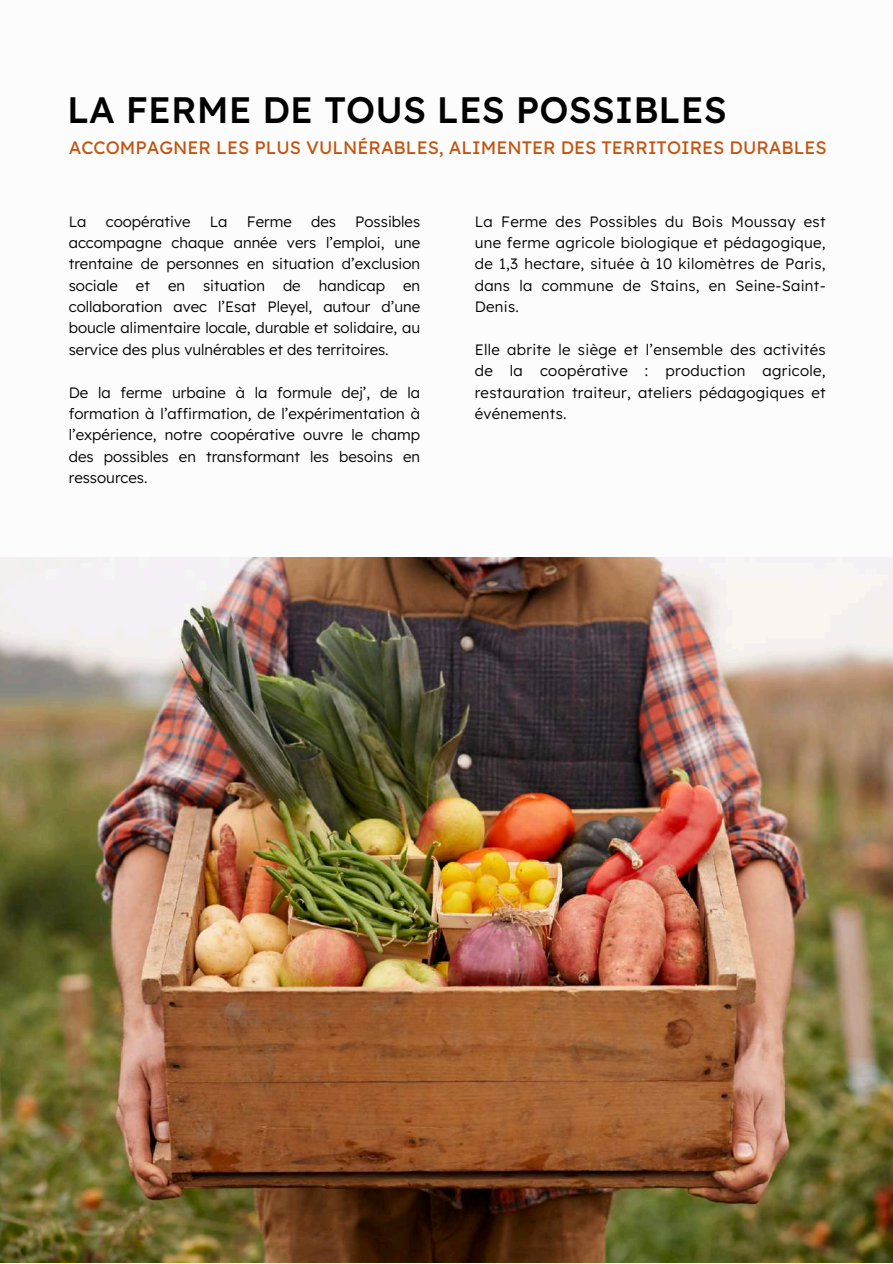
<style>
.page{position:relative;width:893px;height:1264px;background:#fff}
.page>*{position:absolute;margin:0;border:0;box-sizing:border-box;transform-origin:0 0}
.t1{font:500 36.75px "Lexend";color:#000}
.t2{font:18px "Lexend";color:#c2540e}
.t3{font:300 15px/21.5px "Lexend";color:#000;text-align:justify}
</style>
<div class="page">
<img style="left:0;top:557px;width:892px;height:705px">
<h1 class="t1" style="left:67px;top:86px;width:661px">LA FERME DE TOUS LES POSSIBLES</h1>
<p class="t2" style="left:69px;top:136px;width:759px">ACCOMPAGNER LES PLUS VULNÉRABLES, ALIMENTER DES TERRITOIRES DURABLES</p>
<p class="t3" style="left:69px;top:210px;width:19px">La</p>
<p class="t3" style="left:106px;top:210px;width:86px">coopérative</p>
<p class="t3" style="left:210px;top:210px;width:19px">La</p>
<p class="t3" style="left:247px;top:210px;width:47px">Ferme</p>
<p class="t3" style="left:311px;top:210px;width:26px">des</p>
<p class="t3" style="left:69px;top:210px;width:353px;text-indent:286px">Possibles accompagne chaque année vers l’emploi, une trentaine de personnes en situation d’exclusion sociale et en situation de handicap en collaboration avec l’Esat Pleyel, autour d’une boucle alimentaire locale, durable et solidaire, au service des plus vulnérables et des territoires.</p>
<p class="t3" style="left:69px;top:381px;width:353px">De la ferme urbaine à la formule dej’, de la formation à l’affirmation, de l’expérimentation à l’expérience, notre coopérative ouvre le champ des possibles en transformant les besoins en ressources.</p>
<p class="t3" style="left:474px;top:210px;width:352px">La Ferme des Possibles du Bois Moussay est une ferme agricole biologique et pédagogique, de 1,3 hectare, située à 10 kilomètres de Paris, dans la commune de Stains, en Seine-Saint-Denis.</p>
<p class="t3" style="left:474px;top:338px;width:352px">Elle abrite le siège et l’ensemble des activités de la coopérative : production agricole, restauration traiteur, ateliers pédagogiques et événements.</p>
</div>
